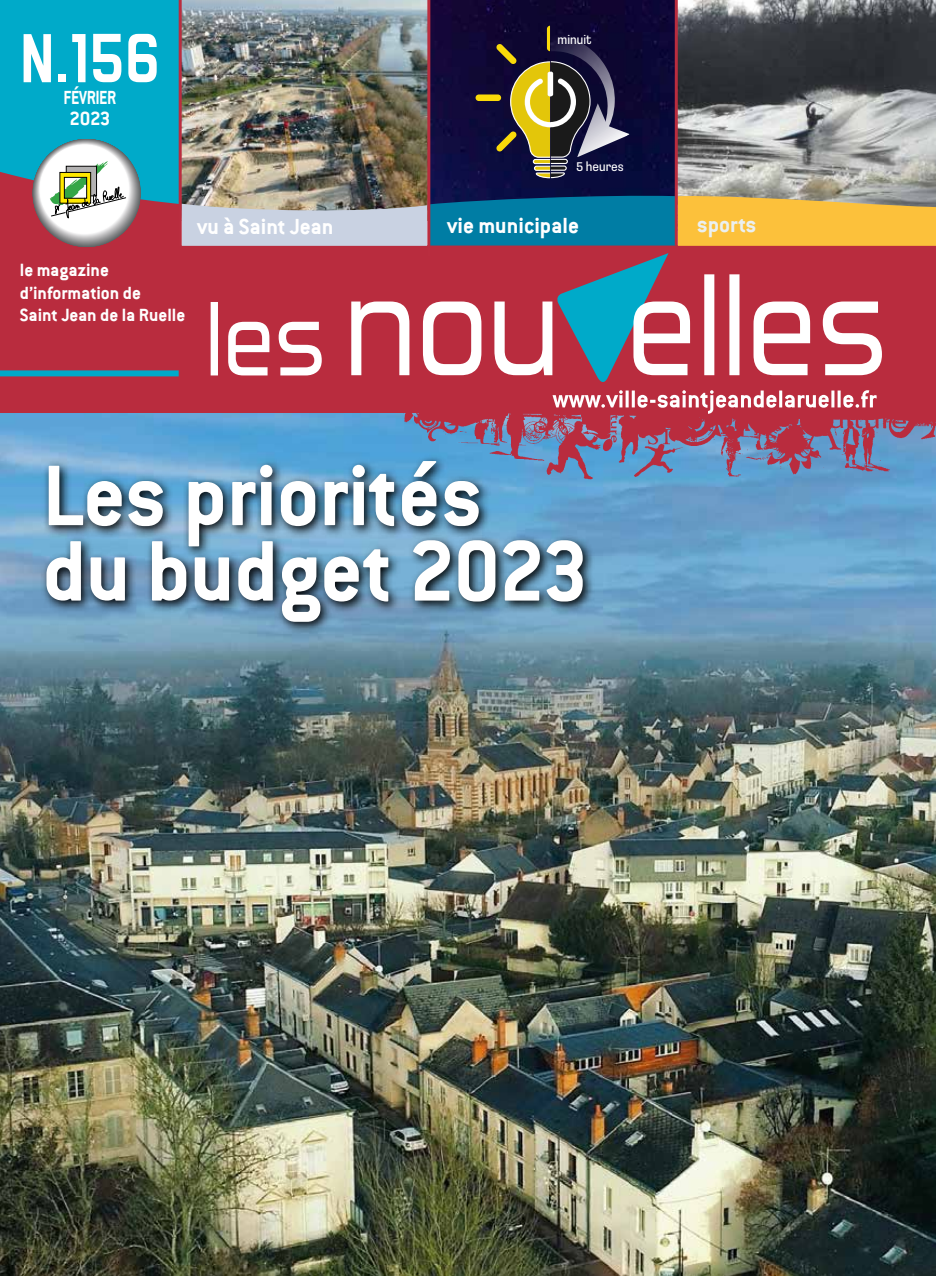
<style>
.page{position:relative;width:936px;height:1276px;background:#fff}
.page>*{position:absolute;margin:0;border:0;box-sizing:border-box;transform-origin:0 0}
.t1{font:700 94.2px/75.4px "Conduit ITC";color:#fff}
.t2{font:700 76.5px "Forgotten Futurist";color:#fff;scale:.96 1}
.t3{font:700 24px "Conduit ITC";color:#fff}
.t4{font:700 24px "Conduit ITC";color:#ebf0f0}
.t5{font:700 21px/20.7px "Conduit ITC";letter-spacing:-.02em;color:#fff;scale:.83 1}
.t6{font:700 19.5px/22.5px "Conduit ITC";color:#fff}
.t7{font:13.05px "Loos Condensed";color:#fff}
</style>
<div class="page">
<img style="left:0;top:412px;width:935px;height:864px">
<img style="left:379px;top:412px;width:556px;height:78px">
<div style="left:0;top:245px;width:935px;height:167px;background:#b92c3e"></div>
<div style="left:0;top:370px;width:179px;height:6px;background:#00aac9"></div>
<svg style="left:211px;top:302px;width:111px;height:73px"></svg>
<img style="left:0;top:0;width:935px;height:246px">
<div style="left:64px;top:177px;width:23px;height:22px;border:1px solid #000"></div>
<svg style="left:351px;top:301px;width:530px;height:74px"></svg>
<svg style="left:552px;top:253px;width:324px;height:161px"></svg>
<svg style="left:40px;top:454px;width:555px;height:181px;background:#547e9b"></svg>
<h2 class="t2" style="left:20px;top:19px;width:148px">N.156</h2>
<p class="t5" style="left:64px;top:87px;width:65px">FÉVRIER<br>2023</p>
<p class="t7" style="left:557px;top:31px;width:36px">minuit</p>
<p class="t7" style="left:576px;top:157px;width:49px">5 heures</p>
<p class="t3" style="left:192px;top:213px;width:138px">vu à Saint Jean</p>
<p class="t3" style="left:197px;top:213px;width:138px">vu à Saint Jean</p>
<p class="t3" style="left:447px;top:212px;width:133px">vie municipale</p>
<p class="t4" style="left:696px;top:210px;width:61px">sports</p>
<p class="t6" style="left:20px;top:258px;width:167px">le magazine d’information de<br>Saint Jean de la Ruelle</p>
<h1 class="t1" style="left:43px;top:456px;width:548px">Les priorités du budget 2023</h1>
</div>
